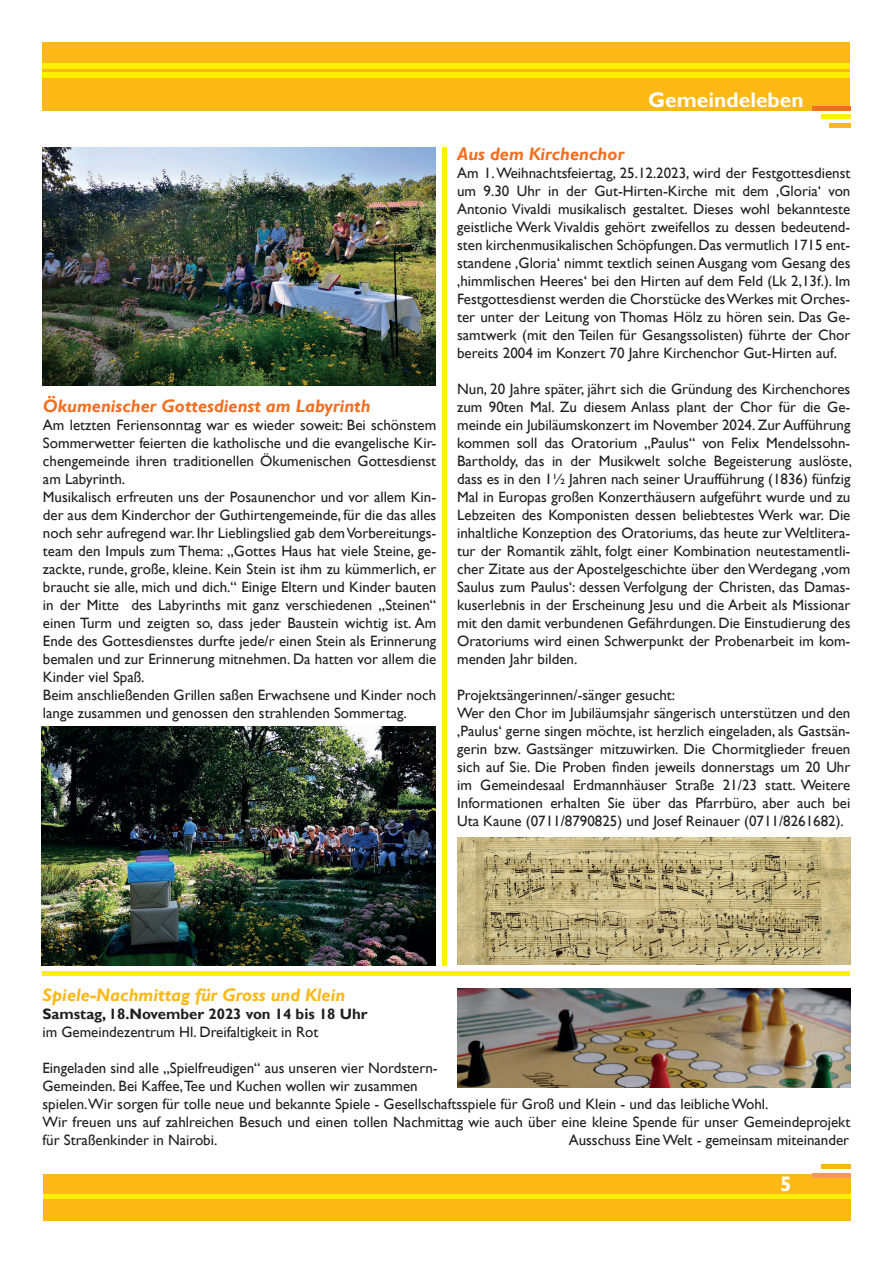
<style>
.page{position:relative;width:893px;height:1263px;background:#fff}
.page>*{position:absolute;margin:0;border:0;box-sizing:border-box;transform-origin:0 0}
.Seitenzahl{font:700 21px "Gill Sans";color:#fff}
.Seitenzahl-2{font:italic 700 18px "Gill Sans";color:#f36e21}
.Seitenzahl-3{font:italic 700 18px "Gill Sans";color:#fcb814}
.Seitenzahl-4{font:15px/18px "Gill Sans";color:#231f20;text-align:justify}
.Seitenzahl-5{font:700 15px "Gill Sans";color:#231f20}
</style>
<div class="page">
<div style="left:442px;top:147px;width:5px;height:818px;background:#fff101"></div>
<div style="left:43px;top:43px;width:807px;height:68px;background:#fcb814"></div>
<div style="left:43px;top:64px;width:807px;height:5px;background:#fff101"></div>
<div style="left:43px;top:72px;width:807px;height:6px;background:#fff101"></div>
<div style="left:812px;top:106px;width:38px;height:5px;background:#f36e21"></div>
<hr style="left:821px;top:115px;width:29px;height:4px;background:#fff101">
<div style="left:829px;top:123px;width:21px;height:5px;background:#fcb814"></div>
<div style="left:43px;top:1174px;width:808px;height:46px;background:#fcb814"></div>
<hr style="left:43px;top:1194px;width:808px;height:4px;background:#fff101">
<hr style="left:812px;top:1173px;width:39px;height:4px;background:#f7975a">
<div style="left:821px;top:1164px;width:30px;height:5px;background:#fcb814"></div>
<img style="left:43px;top:147px;width:393px;height:238px">
<img style="left:42px;top:726px;width:394px;height:239px">
<hr style="left:43px;top:972px;width:807px;height:4px;background:#fff101">
<img style="left:457px;top:988px;width:393px;height:99px">
<img style="left:457px;top:838px;width:393px;height:126px">
<p class="Seitenzahl-2" style="left:43px;top:396px;width:329px">Ökumenischer Gottesdienst am Labyrinth</p>
<p class="Seitenzahl-4" style="left:43px;top:416px;width:395px">Am letzten Feriensonntag war es wieder soweit: Bei schönstem Sommerwetter feierten die katholische und die evangelische Kir&shy;chengemeinde ihren traditionellen Ökumenischen Gottesdienst am Labyrinth.</p>
<p class="Seitenzahl-4" style="left:43px;top:488px;width:395px">Musikalisch erfreuten uns der Posaunenchor und vor allem Kin&shy;der aus dem Kinderchor der Guthirtengemeinde, für die das alles noch sehr aufregend war. Ihr Lieblingslied gab dem Vorbereitungs&shy;team den Impuls zum Thema: „Gottes Haus hat viele Steine, ge&shy;zackte, runde, große, kleine. Kein Stein ist ihm zu kümmerlich, er braucht sie alle, mich und dich.“ Einige Eltern und Kinder bauten in der Mitte des Labyrinths mit ganz verschiedenen „Steinen“ einen Turm und zeigten so, dass jeder Baustein wichtig ist. Am Ende des Gottesdienstes durfte jede/r einen Stein als Erinnerung bemalen und zur Erinnerung mitnehmen. Da hatten vor allem die Kinder viel Spaß.</p>
<p class="Seitenzahl-4" style="left:43px;top:686px;width:395px">Beim anschließenden Grillen saßen Erwachsene und Kinder noch lange zusammen und genossen den strahlenden Sommertag.</p>
<p class="Seitenzahl" style="left:648px;top:88px;width:157px">Gemeindeleben</p>
<p class="Seitenzahl-2" style="left:457px;top:143px;width:169px">Aus dem Kirchenchor</p>
<p class="Seitenzahl-4" style="left:457px;top:164px;width:395px">Am 1. Weihnachtsfeiertag, 25.12.2023, wird der Festgottesdienst um 9.30 Uhr in der Gut-Hirten-Kirche mit dem ‚Gloria‘ von Antonio Vivaldi musikalisch gestaltet. Dieses wohl bekannteste geistliche Werk Vivaldis gehört zweifellos zu dessen bedeutend&shy;sten kirchenmusikalischen Schöpfungen. Das vermutlich 1715 ent&shy;standene ‚Gloria‘ nimmt textlich seinen Ausgang vom Gesang des ‚himmlischen Heeres‘ bei den Hirten auf dem Feld (Lk 2,13f.). Im Festgottesdienst werden die Chorstücke des Werkes mit Orches&shy;ter unter der Leitung von Thomas Hölz zu hören sein. Das Ge&shy;samtwerk (mit den Teilen für Gesangssolisten) führte der Chor bereits 2004 im Konzert 70 Jahre Kirchenchor Gut-Hirten auf.</p>
<p class="Seitenzahl-4" style="left:457px;top:380px;width:396px">Nun, 20 Jahre später, jährt sich die Gründung des Kirchenchores zum 90ten Mal. Zu diesem Anlass plant der Chor für die Ge&shy;meinde ein Jubiläumskonzert im November 2024. Zur Aufführung kommen soll das Oratorium „Paulus“ von Felix Mendelssohn-Bartholdy, das in der Musikwelt solche Begeisterung auslöste, dass es in den 1½ Jahren nach seiner Uraufführung (1836) fünfzig Mal in Europas großen Konzerthäusern aufgeführt wurde und zu Lebzeiten des Komponisten dessen beliebtestes Werk war. Die inhaltliche Konzeption des Oratoriums, das heute zur Weltlitera&shy;tur der Romantik zählt, folgt einer Kombination neutestamentli&shy;cher Zitate aus der Apostelgeschichte über den Werdegang ‚vom Saulus zum Paulus‘: dessen Verfolgung der Christen, das Damas&shy;kuserlebnis in der Erscheinung Jesu und die Arbeit als Missionar mit den damit verbundenen Gefährdungen. Die Einstudierung des Oratoriums wird einen Schwerpunkt der Probenarbeit im kom&shy;menden Jahr bilden.</p>
<p class="Seitenzahl-4" style="left:457px;top:686px;width:219px">Projektsängerinnen/-sänger gesucht:</p>
<p class="Seitenzahl-4" style="left:457px;top:704px;width:395px">Wer den Chor im Jubiläumsjahr sängerisch unterstützen und den ‚Paulus‘ gerne singen möchte, ist herzlich eingeladen, als Gastsän&shy;gerin bzw. Gastsänger mitzuwirken. Die Chormitglieder freuen sich auf Sie. Die Proben finden jeweils donnerstags um 20 Uhr im Gemeindesaal Erdmannhäuser Straße 21/23 statt. Weitere Informationen erhalten Sie über das Pfarrbüro, aber auch bei Uta Kaune (0711/8790825) und Josef Reinauer (0711/8261682).</p>
<p class="Seitenzahl-3" style="left:42px;top:984px;width:304px">Spiele-Nachmittag für Gross und Klein</p>
<p class="Seitenzahl-5" style="left:42px;top:1005px;width:327px">Samstag, 18.November 2023 von 14 bis 18 Uhr</p>
<p class="Seitenzahl-4" style="left:42px;top:1023px;width:278px">im Gemeindezentrum Hl. Dreifaltigkeit in Rot</p>
<p class="Seitenzahl-4" style="left:42px;top:1059px;width:397px">Eingeladen sind alle „Spielfreudigen“ aus unseren vier Nordstern-</p>
<p class="Seitenzahl-4" style="left:42px;top:1077px;width:377px">Gemeinden. Bei Kaffee,Tee und Kuchen wollen wir zusammen</p>
<p class="Seitenzahl-4" style="left:42px;top:1095px;width:727px">spielen.Wir sorgen für tolle neue und bekannte Spiele - Gesellschaftsspiele für Groß und Klein - und das leibliche Wohl.</p>
<p class="Seitenzahl-4" style="left:42px;top:1113px;width:809px">Wir freuen uns auf zahlreichen Besuch und einen tollen Nachmittag wie auch über eine kleine Spende für unser Gemeindeprojekt für Straßenkinder in Nairobi.</p>
<p class="Seitenzahl-4" style="left:569px;top:1131px;width:282px">Ausschuss Eine Welt - gemeinsam miteinander</p>
<p class="Seitenzahl" style="left:780px;top:1172px;width:13px">5</p>
</div>
